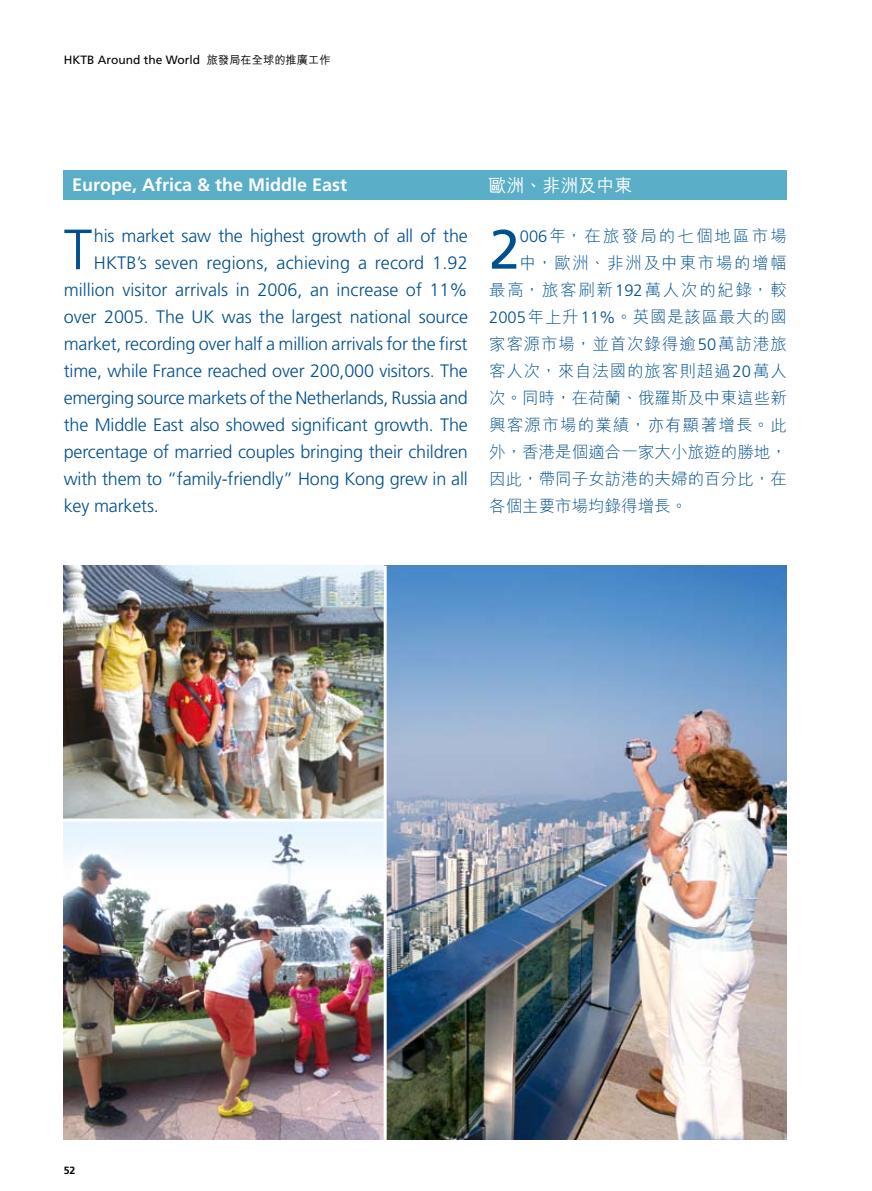
<style>
.page{position:relative;width:872px;height:1191px;background:#fff}
.page>*{position:absolute;margin:0;border:0;box-sizing:border-box;transform-origin:0 0}
.t1{font:300 56.7px "Frutiger";color:#004f8e}
.t2{font:55.2px "Frutiger";color:#004f8e}
.t3{font:300 18px "Frutiger";letter-spacing:-.01em;color:#004f8e}
.t4{font:300 18px "Frutiger";letter-spacing:.01em;color:#004f8e}
.t5{font:700 18px "Frutiger";color:#fff}
.t6{font:500 18px "M Hei HK";color:#fff}
.t7{font:300 16.5px "M Hei HK";letter-spacing:.05em;color:#004f8e}
.t8{font:300 16.5px "M Hei HK";letter-spacing:.005em;color:#004f8e}
.t9{font:300 16.5px "M Hei HK";letter-spacing:.1em;color:#004f8e}
.t10{font:300 16.5px "M Hei HK";letter-spacing:.075em;color:#004f8e}
.t11{font:300 16.5px "M Hei HK";letter-spacing:.125em;color:#004f8e}
.t12{font:300 16.5px "M Hei HK";color:#004f8e}
.t13{font:12px "Frutiger";color:#000}
.t14{font:700 10.5px "Frutiger";color:#000}
.s1{font-family:"M Hei HK";font-weight:500;font-size:11.25px}
.s2{font-family:"Frutiger"}
</style>
<div class="page">
<div style="left:64px;top:170px;width:723px;height:30px;background:#5aaec8"></div>
<img style="left:64px;top:566px;width:723px;height:573px">
<hr style="left:384px;top:566px;width:3px;height:574px;background:#fff">
<hr style="left:62px;top:818px;width:323px;height:3px;background:#fff">
<p class="t13" style="left:64px;top:53px;width:268px">HKTB Around the World <span class="s1">旅發局在全球的推廣工作</span></p>
<p class="t5" style="left:72px;top:174px;width:276px">Europe, Africa &amp; the Middle East</p>
<p class="t6" style="left:488px;top:172px;width:145px">歐洲、非洲及中東</p>
<h1 class="t1" style="left:64px;top:217px;width:30px">T</h1>
<p class="t3" style="left:94px;top:226px;width:375px">his market saw the highest growth of all of the</p>
<h2 class="t2" style="left:489px;top:217px;width:32px">2</h2>
<p class="t11" style="left:520px;top:224px;width:268px"><span class="s2">006</span>年，在旅發局的七個地區市場</p>
<p class="t9" style="left:520px;top:251px;width:268px">中，歐洲、非洲及中東市場的增幅</p>
<p class="t9" style="left:489px;top:278px;width:299px">最高，旅客刷新<span class="s2">192</span>萬人次的紀錄，較</p>
<p class="t7" style="left:489px;top:305px;width:299px"><span class="s2">2005</span>年上升<span class="s2">11%</span>。英國是該區最大的國</p>
<p class="t7" style="left:489px;top:332px;width:299px">家客源市場，並首次錄得逾<span class="s2">50</span>萬訪港旅</p>
<p class="t7" style="left:489px;top:359px;width:299px">客人次，來自法國的旅客則超過<span class="s2">20</span>萬人</p>
<p class="t8" style="left:489px;top:386px;width:299px">次。同時，在荷蘭、俄羅斯及中東這些新</p>
<p class="t10" style="left:489px;top:413px;width:299px">興客源市場的業績，亦有顯著增長。此</p>
<p class="t8" style="left:489px;top:440px;width:299px">外，香港是個適合一家大小旅遊的勝地，</p>
<p class="t8" style="left:489px;top:467px;width:299px">因此，帶同子女訪港的夫婦的百分比，在</p>
<p class="t12" style="left:489px;top:494px;width:199px">各個主要市場均錄得增長。</p>
<p class="t4" style="left:94px;top:253px;width:375px">HKTB’s seven regions, achieving a record 1.92</p>
<p class="t3" style="left:64px;top:280px;width:405px">million visitor arrivals in 2006, an increase of 11%</p>
<p class="t3" style="left:64px;top:307px;width:406px">over 2005. The UK was the largest national source</p>
<p class="t3" style="left:64px;top:334px;width:405px">market, recording over half a million arrivals for the first</p>
<p class="t3" style="left:64px;top:361px;width:405px">time, while France reached over 200,000 visitors. The</p>
<p class="t3" style="left:64px;top:388px;width:405px">emerging source markets of the Netherlands, Russia and</p>
<p class="t3" style="left:64px;top:415px;width:405px">the Middle East also showed significant growth. The</p>
<p class="t3" style="left:64px;top:442px;width:405px">percentage of married couples bringing their children</p>
<p class="t3" style="left:64px;top:469px;width:405px">with them to “family-friendly” Hong Kong grew in all</p>
<p class="t3" style="left:64px;top:496px;width:97px">key markets.</p>
<p class="t14" style="left:64px;top:1164px;width:13px">52</p>
</div>
